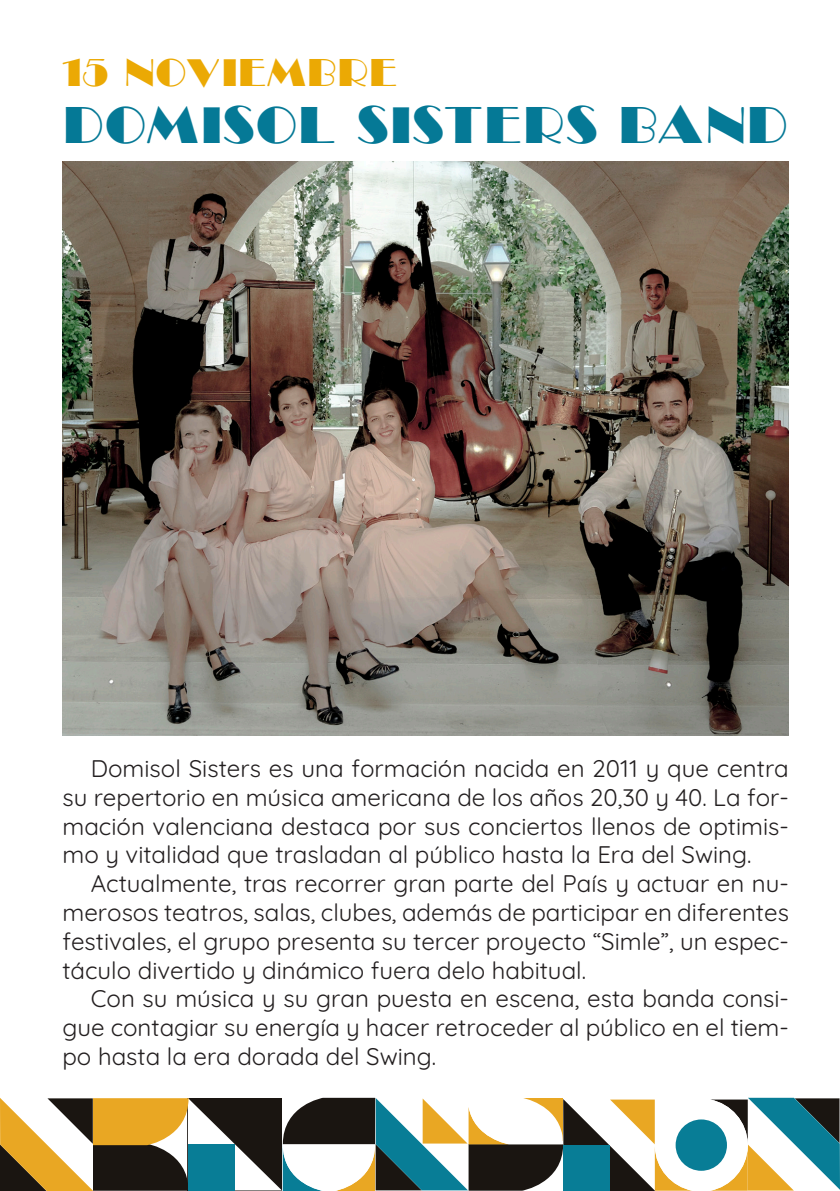
<style>
.page{position:relative;width:840px;height:1191px;background:#fff}
.page>*{position:absolute;margin:0;border:0;box-sizing:border-box;transform-origin:0 0}
.t1{font:48px "Broadway";color:#057996}
.t2{font:36px "Broadway";color:#eba904}
.t3{font:300 24px "Quicksand";color:#231f20}
</style>
<div class="page">
<img style="left:62px;top:162px;width:726px;height:574px">
<svg style="left:0;top:1097px;width:840px;height:94px"></svg>
<p class="t2" style="left:62px;top:49px;width:337px">15 NOVIEMBRE</p>
<p class="t1" style="left:62px;top:95px;width:727px">DOMISOL SISTERS BAND</p>
<p class="t3" style="left:91px;top:749px;width:699px">Domisol Sisters es una formación nacida en 2011 y que centra</p>
<p class="t3" style="left:62px;top:778px;width:727px">su repertorio en música americana de los años 20,30 y 40. La for-</p>
<p class="t3" style="left:62px;top:807px;width:727px">mación valenciana destaca por sus conciertos llenos de optimis-</p>
<p class="t3" style="left:62px;top:836px;width:690px">mo y vitalidad que trasladan al público hasta la Era del Swing.</p>
<p class="t3" style="left:91px;top:865px;width:699px">Actualmente, tras recorrer gran parte del País y actuar en nu-</p>
<p class="t3" style="left:62px;top:893px;width:727px">merosos teatros, salas, clubes, además de participar en diferentes</p>
<p class="t3" style="left:62px;top:922px;width:727px">festivales, el grupo presenta su tercer proyecto “Simle”, un espec-</p>
<p class="t3" style="left:62px;top:951px;width:525px">táculo divertido y dinámico fuera delo habitual.</p>
<p class="t3" style="left:91px;top:980px;width:699px">Con su música y su gran puesta en escena, esta banda consi-</p>
<p class="t3" style="left:62px;top:1009px;width:727px">gue contagiar su energía y hacer retroceder al público en el tiem-</p>
<p class="t3" style="left:62px;top:1037px;width:375px">po hasta la era dorada del Swing.</p>
</div>
